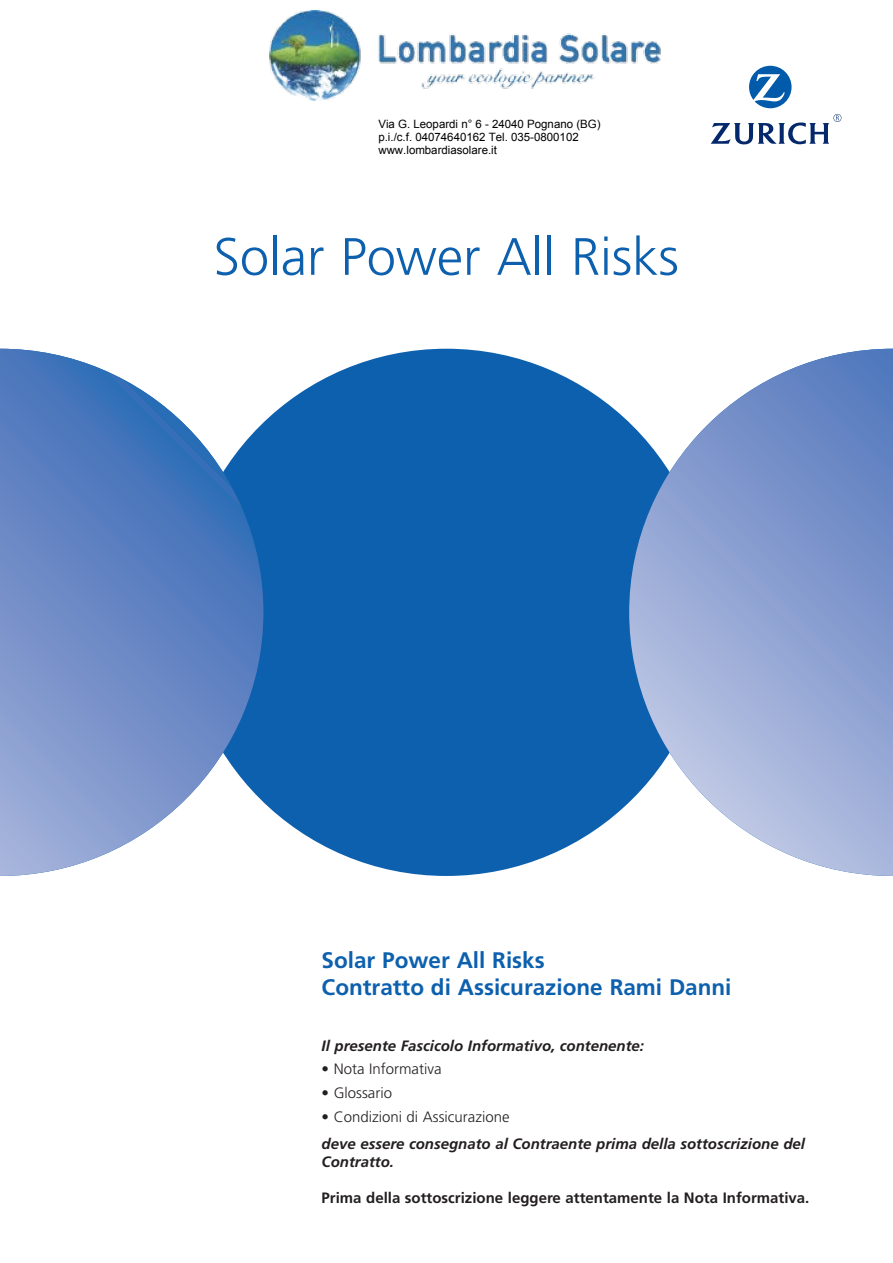
<style>
.page{position:relative;width:893px;height:1263px;background:#fff}
.page>*{position:absolute;margin:0;border:0;box-sizing:border-box;transform-origin:0 0}
.t1{font:300 52.5px "Frutiger";color:#0d60ae}
.t2{font:700 22.5px/27px "Frutiger";color:#0d60ae}
.t3{font:italic 700 15px/18px "Frutiger";color:#231f20}
.t4{font:700 15px "Frutiger";color:#231f20}
.t5{font:300 15px "Frutiger";color:#231f20}
.t6{font:11.55px/13.2px "Arial";color:#000}
</style>
<div class="page">
<div style="left:183px;top:349px;width:527px;height:527px;background:#0d60ae;border-radius:50%"></div>
<svg style="left:0;top:349px;width:263px;height:527px"></svg>
<svg style="left:629px;top:349px;width:263px;height:527px"></svg>
<svg style="left:749px;top:66px;width:42px;height:42px"></svg>
<svg style="left:711px;top:114px;width:130px;height:30px"></svg>
<img style="left:269px;top:10px;width:392px;height:90px">
<p class="t6" style="left:378px;top:117px;width:224px">Via G. Leopardi n° 6 - 24040 Pognano (BG) p.i./c.f. 04074640162 Tel. 035-0800102 www.lombardiasolare.it</p>
<h1 class="t1" style="left:214px;top:235px;width:467px">Solar Power All Risks</h1>
<h2 class="t2" style="left:322px;top:948px;width:411px">Solar Power All Risks<br>Contratto di Assicurazione Rami Danni</h2>
<p class="t3" style="left:322px;top:1038px;width:324px">Il presente Fascicolo Informativo, contenente:</p>
<p class="t5" style="left:322px;top:1063px;width:121px">• Nota Informativa</p>
<p class="t5" style="left:322px;top:1087px;width:72px">• Glossario</p>
<p class="t5" style="left:322px;top:1111px;width:189px">• Condizioni di Assicurazione</p>
<p class="t3" style="left:322px;top:1136px;width:485px">deve essere consegnato al Contraente prima della sottoscrizione del<br>Contratto.</p>
<p class="t4" style="left:322px;top:1192px;width:489px">Prima della sottoscrizione leggere attentamente la Nota Informativa.</p>
</div>
